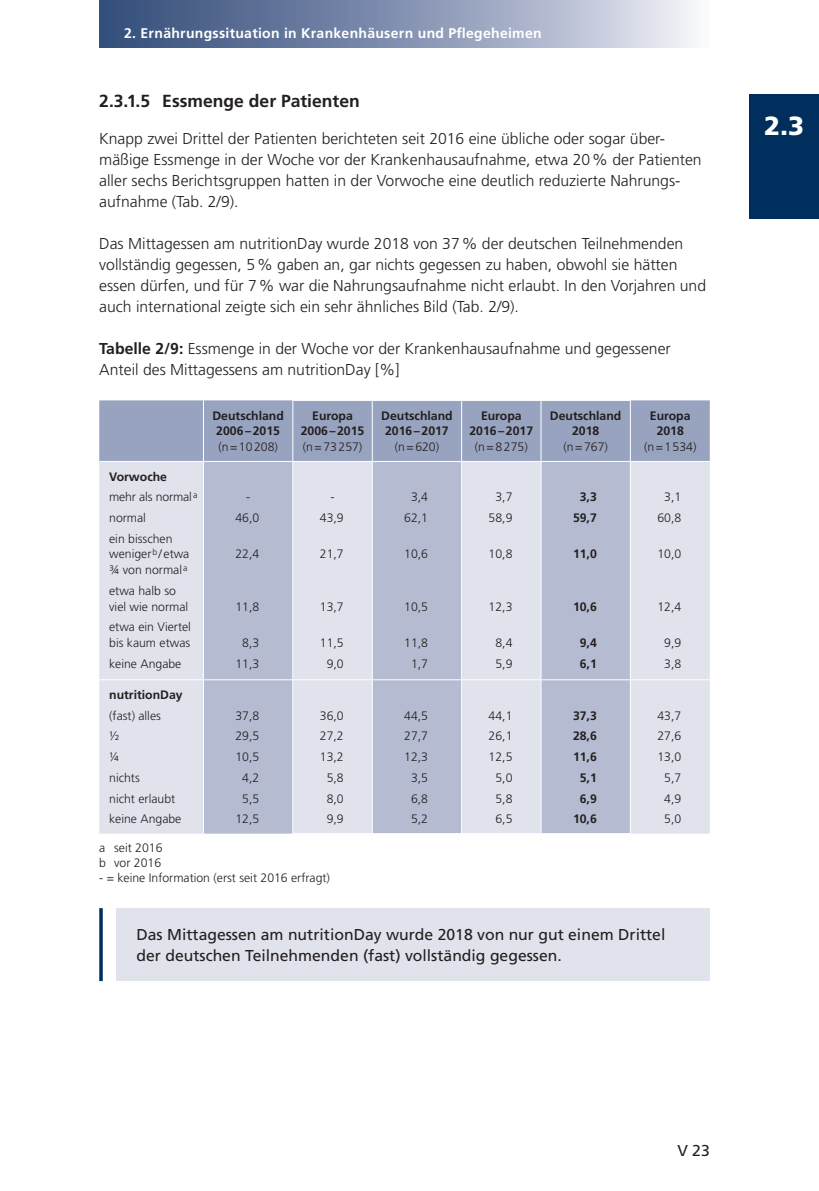
<style>
.page{position:relative;width:819px;height:1191px;background:#fff}
.page>*{position:absolute;margin:0;border:0;box-sizing:border-box;transform-origin:0 0}
.t1{font:900 26.25px "Frutiger LT Std";color:#fff}
.t2{font:700 17.5px "Frutiger LT Std";color:#231f20}
.t3{font:300 15.75px/21px "Frutiger LT Std";color:#231f20}
.t4{font:15.75px/21px "Frutiger LT Std";color:#231f20}
.t5{font:700 14px "Frutiger LT Std";letter-spacing:.02em;color:#fff}
.t6{font:300 12.25px/20.7px "Frutiger LT Std";color:#231f20;text-align:center}
.t7{font:700 12.25px/20.7px "Frutiger LT Std";color:#231f20;text-align:center}
.s1{font-weight:700}
</style>
<div class="page">
<div style="left:99px;top:0;width:610px;height:47px;background:linear-gradient(to right,#2a4475,#ebecf5)"></div>
<div style="left:749px;top:94px;width:70px;height:124px;background:#002f5e"></div>
<div style="left:117px;top:908px;width:592px;height:73px;background:#e0e2ec"></div>
<svg style="left:99px;top:908px;width:4px;height:73px"></svg>
<div style="left:99px;top:400px;width:610px;height:61px;background:#98a3bf"></div>
<div style="left:99px;top:462px;width:610px;height:371px;background:#e0e2ec"></div>
<svg style="left:204px;top:462px;width:426px;height:371px;background:#c5cadb"></svg>
<hr style="left:99px;top:679px;width:104px;height:1px;background:#fff">
<hr style="left:203px;top:400px;width:1px;height:61px;background:#fff">
<hr style="left:203px;top:462px;width:1px;height:217px;background:#fff">
<hr style="left:203px;top:679px;width:90px;height:1px;background:#fff">
<hr style="left:203px;top:680px;width:1px;height:153px;background:#fff">
<hr style="left:630px;top:679px;width:79px;height:1px;background:#fff">
<hr style="left:292px;top:400px;width:80px;height:1px;background:#fff">
<hr style="left:292px;top:401px;width:1px;height:60px;background:#fff">
<hr style="left:372px;top:400px;width:89px;height:1px;background:#fff">
<hr style="left:372px;top:401px;width:1px;height:60px;background:#fff">
<hr style="left:461px;top:400px;width:80px;height:1px;background:#fff">
<hr style="left:461px;top:401px;width:1px;height:60px;background:#fff">
<hr style="left:541px;top:400px;width:89px;height:1px;background:#fff">
<hr style="left:540px;top:401px;width:1px;height:60px;background:#fff">
<hr style="left:630px;top:401px;width:1px;height:60px;background:#fff">
<hr style="left:292px;top:462px;width:1px;height:217px;background:#fff">
<hr style="left:372px;top:462px;width:1px;height:217px;background:#fff">
<hr style="left:461px;top:462px;width:1px;height:217px;background:#fff">
<hr style="left:540px;top:462px;width:1px;height:217px;background:#fff">
<hr style="left:630px;top:462px;width:1px;height:217px;background:#fff">
<hr style="left:293px;top:679px;width:79px;height:1px;background:#fff">
<hr style="left:292px;top:680px;width:1px;height:153px;background:#fff">
<hr style="left:372px;top:679px;width:89px;height:1px;background:#fff">
<hr style="left:372px;top:680px;width:1px;height:153px;background:#fff">
<hr style="left:461px;top:679px;width:80px;height:1px;background:#fff">
<hr style="left:461px;top:680px;width:1px;height:153px;background:#fff">
<hr style="left:541px;top:679px;width:89px;height:1px;background:#fff">
<hr style="left:540px;top:680px;width:1px;height:153px;background:#fff">
<hr style="left:630px;top:680px;width:1px;height:153px;background:#fff">
<p class="t5" style="left:124px;top:27px;width:419px">2. Ernährungssituation in Krankenhäusern und Pflegeheimen</p>
<p class="t2" style="left:99px;top:94px;width:262px">2.3.1.5 Essmenge der Patienten</p>
<p class="t3" style="left:99px;top:129px;width:604px">Knapp zwei Drittel der Patienten berichteten seit 2016 eine übliche oder sogar über&shy;mäßige Essmenge in der Woche vor der Krankenhausaufnahme, etwa 20 % der Patienten aller sechs Berichtsgruppen hatten in der Vorwoche eine deutlich reduzierte Nahrungs&shy;aufnahme (Tab. 2/9).</p>
<p class="t3" style="left:99px;top:234px;width:608px">Das Mittagessen am nutritionDay wurde 2018 von 37 % der deutschen Teilnehmenden vollständig gegessen, 5 % gaben an, gar nichts gegessen zu haben, obwohl sie hätten essen dürfen, und für 7 % war die Nahrungsaufnahme nicht erlaubt. In den Vorjahren und auch international zeigte sich ein sehr ähnliches Bild (Tab. 2/9).</p>
<p class="t3" style="left:99px;top:339px;width:573px"><span class="s1">Tabelle 2/9:</span> Essmenge in der Woche vor der Krankenhausaufnahme und gegessener<br>Anteil des Mittagessens am nutritionDay [%]</p>
<p class="t7" style="left:212px;top:408px;width:73px;line-height:15.8px">Deutschland<br>2006 – 2015</p>
<p class="t6" style="left:218px;top:437px;width:61px">(n = 10 208)</p>
<p class="t7" style="left:381px;top:408px;width:73px;line-height:15.8px">Deutschland<br>2016 – 2017</p>
<p class="t6" style="left:394px;top:437px;width:46px">(n = 620)</p>
<p class="t7" style="left:550px;top:408px;width:73px;line-height:15.8px">Deutschland<br>2018</p>
<p class="t6" style="left:563px;top:437px;width:46px">(n = 767)</p>
<p class="t7" style="left:301px;top:408px;width:65px;line-height:15.8px">Europa<br>2006 – 2015</p>
<p class="t6" style="left:303px;top:437px;width:61px">(n = 73 257)</p>
<p class="t7" style="left:469px;top:408px;width:65px;line-height:15.8px">Europa<br>2016 – 2017</p>
<p class="t6" style="left:475px;top:437px;width:54px">(n = 8 275)</p>
<p class="t7" style="left:650px;top:408px;width:42px;line-height:15.8px">Europa<br>2018</p>
<p class="t6" style="left:644px;top:437px;width:54px">(n = 1 534)</p>
<p class="t6" style="left:109px;top:466px;width:90px;text-align:left"><span class="s1">Vorwoche<br></span>mehr als normal <sup>a </sup>normal<br>ein bisschen</p>
<p class="t6" style="left:109px;top:547px;width:82px;line-height:15.8px;text-align:left">weniger <sup>b</sup> / etwa ¾ von normal <sup>a</sup></p>
<p class="t6" style="left:109px;top:583px;width:80px;line-height:15.8px;text-align:left">etwa halb so viel wie normal</p>
<p class="t6" style="left:109px;top:619px;width:83px;line-height:15.8px;text-align:left">etwa ein Viertel bis kaum etwas</p>
<p class="t6" style="left:109px;top:653px;width:74px">keine Angabe</p>
<p class="t6" style="left:235px;top:487px;width:25px">-<br>46,0</p>
<p class="t6" style="left:235px;top:544px;width:25px">22,4</p>
<p class="t6" style="left:235px;top:596px;width:25px">11,8</p>
<p class="t6" style="left:235px;top:633px;width:25px">8,3<br>11,3</p>
<p class="t6" style="left:320px;top:487px;width:25px">-<br>43,9</p>
<p class="t6" style="left:320px;top:544px;width:25px">21,7</p>
<p class="t6" style="left:320px;top:596px;width:25px">13,7</p>
<p class="t6" style="left:320px;top:633px;width:25px">11,5<br>9,0</p>
<p class="t6" style="left:404px;top:487px;width:25px">3,4<br>62,1</p>
<p class="t6" style="left:404px;top:544px;width:25px">10,6</p>
<p class="t6" style="left:404px;top:596px;width:25px">10,5</p>
<p class="t6" style="left:404px;top:633px;width:25px">11,8<br>1,7</p>
<p class="t6" style="left:488px;top:487px;width:25px">3,7<br>58,9</p>
<p class="t6" style="left:488px;top:544px;width:25px">10,8</p>
<p class="t6" style="left:488px;top:596px;width:25px">12,3</p>
<p class="t6" style="left:495px;top:633px;width:19px;text-align:left">8,4<br>5,9</p>
<p class="t7" style="left:573px;top:487px;width:25px">3,3<br>59,7</p>
<p class="t7" style="left:573px;top:545px;width:25px">11,0</p>
<p class="t7" style="left:573px;top:597px;width:25px">10,6</p>
<p class="t7" style="left:579px;top:633px;width:19px;text-align:left">9,4<br>6,1</p>
<p class="t6" style="left:657px;top:487px;width:25px">3,1<br>60,8</p>
<p class="t6" style="left:657px;top:544px;width:25px">10,0</p>
<p class="t6" style="left:657px;top:596px;width:25px">12,4</p>
<p class="t6" style="left:664px;top:633px;width:19px;text-align:left">9,9<br>3,8</p>
<p class="t7" style="left:109px;top:685px;width:75px">nutritionDay</p>
<p class="t6" style="left:109px;top:705px;width:74px;text-align:left">(fast) alles<br>½<br>¼<br>nichts<br>nicht erlaubt keine Angabe</p>
<p class="t6" style="left:235px;top:705px;width:25px">37,8<br>29,5<br>10,5<br>4,2<br>5,5<br>12,5</p>
<p class="t6" style="left:320px;top:705px;width:25px">36,0<br>27,2<br>13,2<br>5,8<br>8,0<br>9,9</p>
<p class="t6" style="left:404px;top:705px;width:25px">44,5<br>27,7<br>12,3<br>3,5<br>6,8<br>5,2</p>
<p class="t6" style="left:488px;top:705px;width:25px">44,1<br>26,1<br>12,5<br>5,0<br>5,8<br>6,5</p>
<p class="t7" style="left:573px;top:706px;width:25px">37,3<br>28,6<br>11,6<br>5,1<br>6,9<br>10,6</p>
<p class="t6" style="left:657px;top:705px;width:25px">43,7<br>27,6<br>13,0<br>5,7<br>4,9<br>5,0</p>
<p class="t6" style="left:99px;top:841px;width:65px;line-height:14.9px;text-align:left">a seit 2016 b vor 2016</p>
<p class="t6" style="left:99px;top:868px;width:232px">- = keine Information (erst seit 2016 erfragt)</p>
<p class="t4" style="left:136px;top:925px;width:530px">Das Mittagessen am nutritionDay wurde 2018 von nur gut einem Drittel der deutschen Teilnehmenden (fast) vollständig gegessen.</p>
<h1 class="t1" style="left:764px;top:115px;width:42px">2.3</h1>
<p class="t4" style="left:677px;top:1141px;width:34px">V 23</p>
</div>
